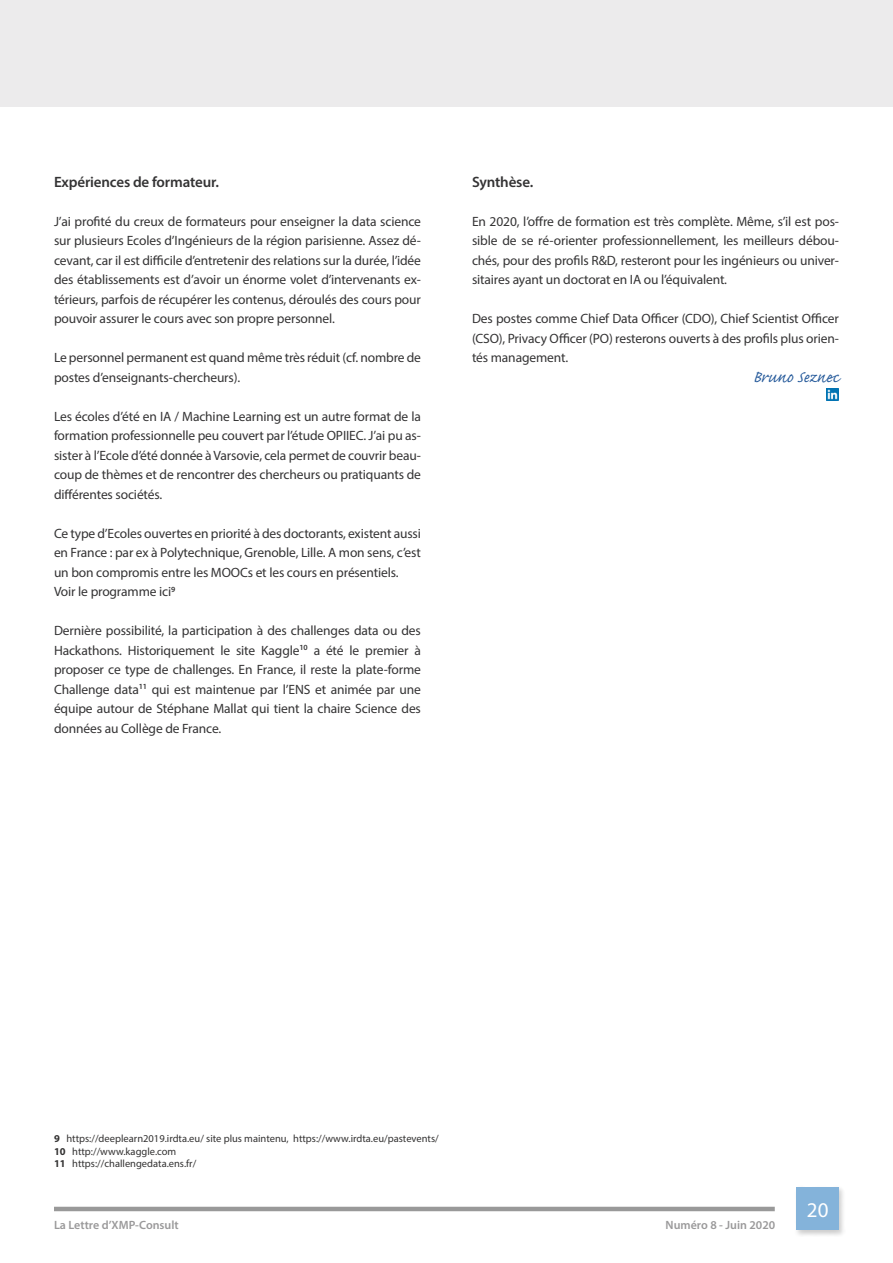
<style>
.page{position:relative;width:893px;height:1263px;background:#fff}
.page>*{position:absolute;margin:0;border:0;box-sizing:border-box;transform-origin:0 0}
.t1{font:21px "Caflisch Script Pro";letter-spacing:-.005em;color:#275b9b}
.t2{font:21px "Myriad Pro";color:#fff}
.t3{font:600 15px "Myriad Pro";letter-spacing:-.01em;color:#343334}
.t4{font:13.5px/19.5px "Myriad Pro";letter-spacing:-.01em;color:#343334;text-align:justify}
.t5{font:600 12px "Myriad Pro";color:#9a999a}
.t6{font:10.5px "Myriad Pro";color:#333232}
.s1{font-weight:700}
</style>
<div class="page">
<hr style="left:54px;top:1207px;width:721px;height:4px;background:#999">
<div style="left:794px;top:1185px;width:52px;height:52px;background:#000;opacity:.2"></div>
<div style="left:796px;top:1188px;width:43px;height:42px;background:#84b3da"></div>
<div style="left:0;top:0;width:893px;height:106px;background:#ecebec"></div>
<svg style="left:826px;top:388px;width:13px;height:13px"></svg>
<p class="t3" style="left:54px;top:172px;width:166px">Expériences de formateur.</p>
<p class="t4" style="left:54px;top:211px;width:368px">J’ai profité du creux de formateurs pour enseigner la data science sur plusieurs Ecoles d’Ingénieurs de la région parisienne. Assez dé&shy;cevant, car il est difficile d’entretenir des relations sur la durée, l’idée des établissements est d’avoir un énorme volet d’intervenants ex&shy;térieurs, parfois de récupérer les contenus, déroulés des cours pour pouvoir assurer le cours avec son propre personnel.</p>
<p class="t4" style="left:54px;top:348px;width:368px">Le personnel permanent est quand même très réduit (cf. nombre de postes d’enseignants-chercheurs).</p>
<p class="t4" style="left:54px;top:406px;width:368px">Les écoles d’été en IA / Machine Learning est un autre format de la formation professionnelle peu couvert par l’étude OPIIEC. J’ai pu as&shy;sister à l’Ecole d’été donnée à Varsovie, cela permet de couvrir beau&shy;coup de thèmes et de rencontrer des chercheurs ou pratiquants de différentes sociétés.</p>
<p class="t4" style="left:54px;top:523px;width:368px">Ce type d’Ecoles ouvertes en priorité à des doctorants, existent aussi en France : par ex à Polytechnique, Grenoble, Lille. A mon sens, c’est un bon compromis entre les MOOCs et les cours en présentiels.</p>
<p class="t4" style="left:54px;top:582px;width:123px">Voir le programme ici<sup>9</sup></p>
<p class="t4" style="left:54px;top:621px;width:368px">Dernière possibilité, la participation à des challenges data ou des Hackathons. Historiquement le site Kaggle<sup>10</sup> a été le premier à proposer ce type de challenges. En France, il reste la plate-forme Challenge data<sup>11</sup> qui est maintenue par l’ENS et animée par une équipe autour de Stéphane Mallat qui tient la chaire Science des données au Collège de France.</p>
<p class="t3" style="left:472px;top:172px;width:63px">Synthèse.</p>
<p class="t4" style="left:472px;top:211px;width:368px">En 2020, l’offre de formation est très complète. Même, s’il est pos&shy;sible de se ré-orienter professionnellement, les meilleurs débou&shy;chés, pour des profils R&amp;D, resteront pour les ingénieurs ou univer&shy;sitaires ayant un doctorat en IA ou l’équivalent.</p>
<p class="t4" style="left:472px;top:309px;width:368px">Des postes comme Chief Data Officer (CDO), Chief Scientist Officer (CSO), Privacy Officer (PO) resterons ouverts à des profils plus orien&shy;tés management.</p>
<p class="t1" style="left:753px;top:366px;width:90px">Bruno Seznec</p>
<p class="t6" style="left:54px;top:1132px;width:386px"><span class="s1">9</span> https://deeplearn2019.irdta.eu/ site plus maintenu, https://www.irdta.eu/pastevents/</p>
<p class="t6" style="left:54px;top:1145px;width:124px"><span class="s1">10</span> http://www.kaggle.com</p>
<p class="t6" style="left:54px;top:1157px;width:144px"><span class="s1">11</span> https://challengedata.ens.fr/</p>
<p class="t2" style="left:807px;top:1197px;width:23px">20</p>
<p class="t5" style="left:54px;top:1217px;width:126px">La Lettre d’XMP-Consult</p>
<p class="t5" style="left:666px;top:1217px;width:111px">Numéro 8 - Juin 2020</p>
</div>
